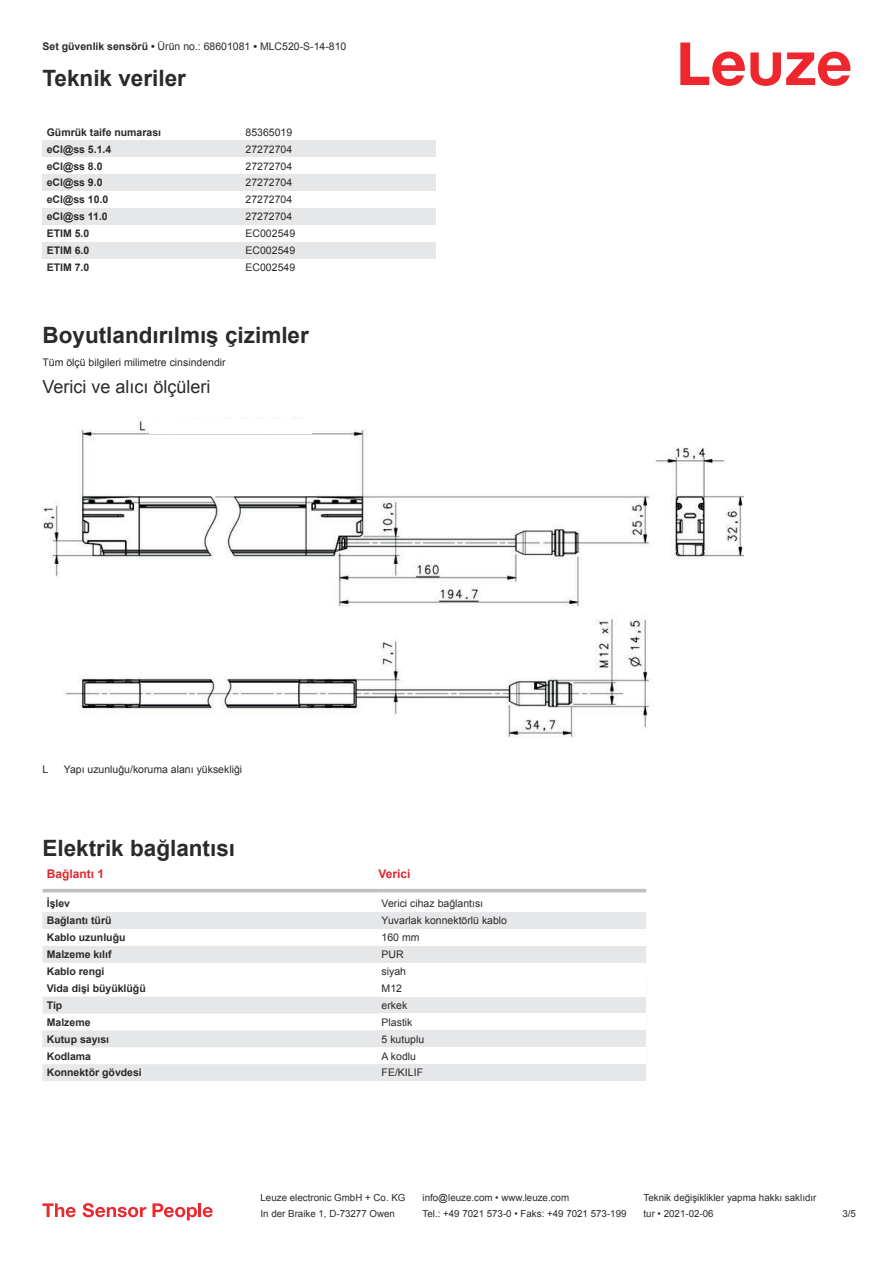
<style>
.page{position:relative;width:893px;height:1263px;background:#fff}
.page>*{position:absolute;margin:0;border:0;box-sizing:border-box;transform-origin:0 0}
.t1{font:700 22.5px "Arial";color:#2b292a}
.t2{font:18px "Arial";color:#2b292a}
.t3{font:700 12px "Arial";color:#db2a30}
.t4{font:10.5px "Arial";color:#2b292a}
.t5{font:700 10.5px "Arial";color:#2b292a}
.t6{font:9.75px "Arial";color:#2b292a}
.s1{font-weight:700}
</style>
<div class="page">
<svg style="left:680px;top:43px;width:170px;height:43px"></svg>
<div style="left:43px;top:140px;width:199px;height:17px;background:#e6e7e9"></div>
<div style="left:242px;top:140px;width:194px;height:17px;background:#e6e7e9"></div>
<div style="left:43px;top:174px;width:199px;height:17px;background:#e6e7e9"></div>
<div style="left:242px;top:174px;width:194px;height:17px;background:#e6e7e9"></div>
<div style="left:43px;top:208px;width:199px;height:17px;background:#e6e7e9"></div>
<div style="left:242px;top:208px;width:194px;height:17px;background:#e6e7e9"></div>
<div style="left:43px;top:242px;width:199px;height:17px;background:#e6e7e9"></div>
<div style="left:242px;top:242px;width:194px;height:17px;background:#e6e7e9"></div>
<svg style="left:43px;top:892px;width:603px;height:1px"></svg>
<svg style="left:43px;top:912px;width:335px;height:169px"></svg>
<hr style="left:43px;top:889px;width:335px;height:3px;background:#bdbfc1">
<hr style="left:378px;top:889px;width:268px;height:3px;background:#bdbfc1">
<div style="left:378px;top:912px;width:268px;height:17px;background:#e6e7e9"></div>
<div style="left:378px;top:946px;width:268px;height:17px;background:#e6e7e9"></div>
<div style="left:378px;top:996px;width:268px;height:17px;background:#e6e7e9"></div>
<div style="left:378px;top:1030px;width:268px;height:17px;background:#e6e7e9"></div>
<div style="left:378px;top:1064px;width:268px;height:17px;background:#e6e7e9"></div>
<svg style="left:43px;top:1203px;width:33px;height:14px"></svg>
<svg style="left:83px;top:1203px;width:63px;height:14px"></svg>
<svg style="left:153px;top:1203px;width:44px;height:17px"></svg>
<hr style="left:198px;top:1203px;width:3px;height:14px;background:#ed272d">
<svg style="left:203px;top:1207px;width:10px;height:10px"></svg>
<img style="left:43px;top:418px;width:700px;height:320px">
<div style="left:150px;top:419px;width:162px;height:15px;background:#fff"></div>
<div style="left:134px;top:447px;width:181px;height:49px;background:#fff"></div>
<p class="t4" style="left:43px;top:43px;width:305px"><span class="s1">Set güvenlik sensörü •</span> Ürün no.: 68601081 <span class="s1">•</span> MLC520-S-14-810</p>
<h1 class="t1" style="left:43px;top:70px;width:145px">Teknik veriler</h1>
<p class="t5" style="left:47px;top:125px;width:116px">Gümrük taife numarası</p>
<p class="t4" style="left:246px;top:125px;width:48px">85365019</p>
<p class="t5" style="left:47px;top:142px;width:66px">eCl@ss 5.1.4</p>
<p class="t4" style="left:246px;top:145px;width:48px">27272704</p>
<p class="t5" style="left:47px;top:158px;width:57px">eCl@ss 8.0</p>
<p class="t4" style="left:246px;top:162px;width:48px">27272704</p>
<p class="t5" style="left:47px;top:175px;width:57px">eCl@ss 9.0</p>
<p class="t4" style="left:246px;top:179px;width:48px">27272704</p>
<p class="t5" style="left:47px;top:192px;width:63px">eCl@ss 10.0</p>
<p class="t4" style="left:246px;top:196px;width:48px">27272704</p>
<p class="t5" style="left:47px;top:209px;width:63px">eCl@ss 11.0</p>
<p class="t4" style="left:246px;top:213px;width:48px">27272704</p>
<p class="t5" style="left:47px;top:226px;width:44px">ETIM 5.0</p>
<p class="t4" style="left:246px;top:226px;width:51px">EC002549</p>
<p class="t5" style="left:47px;top:243px;width:44px">ETIM 6.0</p>
<p class="t4" style="left:246px;top:243px;width:51px">EC002549</p>
<p class="t5" style="left:47px;top:260px;width:44px">ETIM 7.0</p>
<p class="t4" style="left:246px;top:260px;width:51px">EC002549</p>
<h1 class="t1" style="left:43px;top:319px;width:268px">Boyutlandırılmış çizimler</h1>
<p class="t4" style="left:43px;top:355px;width:185px">Tüm ölçü bilgileri milimetre cinsindendir</p>
<h2 class="t2" style="left:43px;top:374px;width:170px">Verici ve alıcı ölçüleri</h2>
<p class="t4" style="left:43px;top:765px;width:7px">L</p>
<p class="t4" style="left:64px;top:762px;width:180px">Yapı uzunluğu/koruma alanı yüksekliği</p>
<h1 class="t1" style="left:43px;top:832px;width:194px">Elektrik bağlantısı</h1>
<p class="t3" style="left:47px;top:865px;width:59px">Bağlantı 1</p>
<p class="t3" style="left:378px;top:865px;width:34px">Verici</p>
<p class="t5" style="left:47px;top:896px;width:25px">İşlev</p>
<p class="t4" style="left:382px;top:896px;width:103px">Verici cihaz bağlantısı</p>
<p class="t5" style="left:47px;top:913px;width:66px">Bağlantı türü</p>
<p class="t4" style="left:382px;top:913px;width:127px">Yuvarlak konnektörlü kablo</p>
<p class="t5" style="left:47px;top:930px;width:80px">Kablo uzunluğu</p>
<p class="t4" style="left:382px;top:930px;width:39px">160 mm</p>
<p class="t5" style="left:47px;top:947px;width:66px">Malzeme kılıf</p>
<p class="t4" style="left:382px;top:947px;width:24px">PUR</p>
<p class="t5" style="left:47px;top:964px;width:59px">Kablo rengi</p>
<p class="t4" style="left:382px;top:964px;width:26px">siyah</p>
<p class="t5" style="left:47px;top:981px;width:101px">Vida dişi büyüklüğü</p>
<p class="t4" style="left:382px;top:984px;width:22px">M12</p>
<p class="t5" style="left:47px;top:1001px;width:17px">Tip</p>
<p class="t4" style="left:382px;top:1001px;width:27px">erkek</p>
<p class="t5" style="left:47px;top:1018px;width:45px">Malzeme</p>
<p class="t4" style="left:382px;top:1015px;width:32px">Plastik</p>
<p class="t5" style="left:47px;top:1031px;width:64px">Kutup sayısı</p>
<p class="t4" style="left:382px;top:1032px;width:44px">5 kutuplu</p>
<p class="t5" style="left:47px;top:1048px;width:46px">Kodlama</p>
<p class="t4" style="left:382px;top:1052px;width:36px">A kodlu</p>
<p class="t5" style="left:47px;top:1065px;width:97px">Konnektör gövdesi</p>
<p class="t4" style="left:382px;top:1065px;width:43px">FE/KILIF</p>
<p class="t6" style="left:261px;top:1191px;width:146px">Leuze electronic GmbH + Co. KG</p>
<p class="t6" style="left:423px;top:1191px;width:148px">info@leuze.com • www.leuze.com</p>
<p class="t6" style="left:644px;top:1191px;width:174px">Teknik değişiklikler yapma hakkı saklıdır</p>
<p class="t6" style="left:261px;top:1207px;width:136px">In der Braike 1, D-73277 Owen</p>
<p class="t6" style="left:423px;top:1207px;width:205px">Tel.: +49 7021 573-0 • Faks: +49 7021 573-199</p>
<p class="t6" style="left:644px;top:1207px;width:72px">tur • 2021-02-06</p>
<p class="t6" style="left:842px;top:1210px;width:15px">3 /5</p>
</div>
